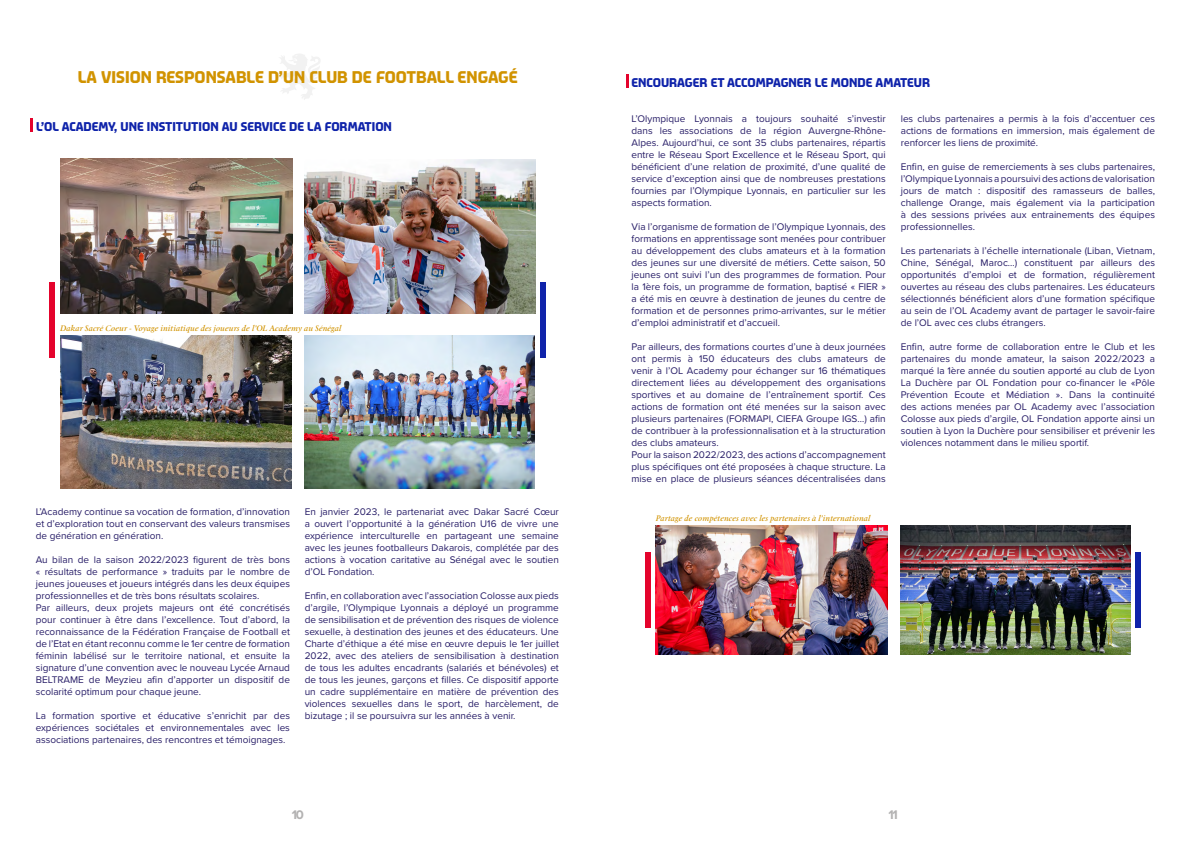
<style>
.page{position:relative;width:1191px;height:842px;background:#fff}
.page>*{position:absolute;margin:0;border:0;box-sizing:border-box;transform-origin:0 0}
.t1{font:16px "OL Stadium";color:#d19300}
.t2{font:700 13px "Proxima Nova";color:#b3b2b2}
.t3{font:12px "OL Stadium";color:#0f23aa}
.t4{font:10px/12px "Proxima Nova";color:#271d67;text-align:justify}
.t5{font:italic 8px "Mauritius";color:#d19300}
</style>
<div class="page">
<svg style="left:275px;top:54px;width:45px;height:46px"></svg>
<img style="left:60px;top:158px;width:232px;height:155px">
<img style="left:305px;top:160px;width:230px;height:153px">
<div style="left:49px;top:282px;width:5px;height:76px;background:#e4032c"></div>
<div style="left:540px;top:282px;width:5px;height:76px;background:#0f23aa"></div>
<img style="left:60px;top:335px;width:232px;height:154px">
<img style="left:656px;top:525px;width:231px;height:130px">
<img style="left:304px;top:335px;width:231px;height:154px">
<img style="left:900px;top:525px;width:230px;height:130px">
<svg style="left:31px;top:118px;width:2px;height:14px"></svg>
<div style="left:645px;top:552px;width:5px;height:76px;background:#e4032c"></div>
<div style="left:1135px;top:552px;width:6px;height:76px;background:#0f23aa"></div>
<svg style="left:626px;top:75px;width:2px;height:13px"></svg>
<h1 class="t1" style="left:78px;top:67px;width:441px">LA VISION RESPONSABLE D’UN CLUB DE FOOTBALL ENGAGÉ</h1>
<p class="t3" style="left:36px;top:119px;width:357px">L’OL ACADEMY, UNE INSTITUTION AU SERVICE DE LA FORMATION</p>
<p class="t5" style="left:60px;top:323px;width:283px">Dakar Sacré Coeur - Voyage initiatique des joueurs de l’OL Academy au Sénégal</p>
<p class="t4" style="left:36px;top:505px;width:256px">L’Academy continue sa vocation de formation, d’innovation et d’exploration tout en conservant des valeurs transmises de génération en génération.</p>
<p class="t4" style="left:36px;top:553px;width:256px;text-align:left">Au bilan de la saison 2022/2023 figurent de très bons « résultats de performance » traduits par le nombre de jeunes joueuses et joueurs intégrés dans les deux équipes professionnelles et de très bons résultats scolaires.<br>Par ailleurs, deux projets majeurs ont été concrétisés pour continuer à être dans l’excellence. Tout d’abord, la reconnaissance de la Fédération Française de Football et de l’Etat en étant reconnu comme le 1er centre de formation féminin labélisé sur le territoire national, et ensuite la signature d’une convention avec le nouveau Lycée Arnaud BELTRAME de Meyzieu afin d’apporter un dispositif de scolarité optimum pour chaque jeune.</p>
<p class="t4" style="left:36px;top:709px;width:256px">La formation sportive et éducative s’enrichit par des expériences sociétales et environnementales avec les associations partenaires, des rencontres et témoignages.</p>
<p class="t4" style="left:305px;top:505px;width:256px">En janvier 2023, le partenariat avec Dakar Sacré Cœur a ouvert l’opportunité à la génération U16 de vivre une expérience interculturelle en partageant une semaine avec les jeunes footballeurs Dakarois, complétée par des actions à vocation caritative au Sénégal avec le soutien d’OL Fondation.</p>
<p class="t4" style="left:305px;top:589px;width:256px">Enfin, en collaboration avec l’association Colosse aux pieds d’argile, l’Olympique Lyonnais a déployé un programme de sensibilisation et de prévention des risques de violence sexuelle, à destination des jeunes et des éducateurs. Une Charte d’éthique a été mise en œuvre depuis le 1er juillet 2022, avec des ateliers de sensibilisation à destination de tous les adultes encadrants (salariés et bénévoles) et de tous les jeunes, garçons et filles. Ce dispositif apporte un cadre supplémentaire en matière de prévention des violences sexuelles dans le sport, de harcèlement, de bizutage ; il se poursuivra sur les années à venir.</p>
<p class="t3" style="left:631px;top:75px;width:300px">ENCOURAGER ET ACCOMPAGNER LE MONDE AMATEUR</p>
<p class="t4" style="left:900px;top:112px;width:256px">les clubs partenaires a permis à la fois d’accentuer ces actions de formations en immersion, mais également de renforcer les liens de proximité.</p>
<p class="t4" style="left:900px;top:160px;width:256px">Enfin, en guise de remerciements à ses clubs partenaires, l’Olympique Lyonnais a poursuivi des actions de valorisation jours de match : dispositif des ramasseurs de balles, challenge Orange, mais également via la participation à des sessions privées aux entrainements des équipes professionnelles.</p>
<p class="t4" style="left:900px;top:244px;width:256px">Les partenariats à l’échelle internationale (Liban, Vietnam, Chine, Sénégal, Maroc…) constituent par ailleurs des opportunités d’emploi et de formation, régulièrement ouvertes au réseau des clubs partenaires. Les éducateurs sélectionnés bénéficient alors d’une formation spécifique au sein de l’OL Academy avant de partager le savoir-faire de l’OL avec ces clubs étrangers.</p>
<p class="t4" style="left:900px;top:340px;width:256px">Enfin, autre forme de collaboration entre le Club et les partenaires du monde amateur, la saison 2022/2023 a marqué la 1ère année du soutien apporté au club de Lyon La Duchère par OL Fondation pour co-financer le «Pôle Prévention Ecoute et Médiation ». Dans la continuité des actions menées par OL Academy avec l’association Colosse aux pieds d’argile, OL Fondation apporte ainsi un soutien à Lyon la Duchère pour sensibiliser et prévenir les violences notamment dans le milieu sportif.</p>
<p class="t4" style="left:631px;top:112px;width:256px">L’Olympique Lyonnais a toujours souhaité s’investir dans les associations de la région Auvergne-Rhône-Alpes. Aujourd’hui, ce sont 35 clubs partenaires, répartis entre le Réseau Sport Excellence et le Réseau Sport, qui bénéficient d’une relation de proximité, d’une qualité de service d’exception ainsi que de nombreuses prestations fournies par l’Olympique Lyonnais, en particulier sur les aspects formation.</p>
<p class="t4" style="left:631px;top:220px;width:256px">Via l’organisme de formation de l’Olympique Lyonnais, des formations en apprentissage sont menées pour contribuer au développement des clubs amateurs et à la formation des jeunes sur une diversité de métiers. Cette saison, 50 jeunes ont suivi l’un des programmes de formation. Pour la 1ère fois, un programme de formation, baptisé « FIER » a été mis en œuvre à destination de jeunes du centre de formation et de personnes primo-arrivantes, sur le métier d’emploi administratif et d’accueil.</p>
<p class="t4" style="left:631px;top:340px;width:256px;text-align:left">Par ailleurs, des formations courtes d’une à deux journées ont permis à 150 éducateurs des clubs amateurs de venir à l’OL Academy pour échanger sur 16 thématiques directement liées au développement des organisations sportives et au domaine de l’entraînement sportif. Ces actions de formation ont été menées sur la saison avec plusieurs partenaires (FORMAPI, CIEFA Groupe IGS…) afin de contribuer à la professionnalisation et à la structuration des clubs amateurs.<br>Pour la saison 2022/2023, des actions d’accompagnement plus spécifiques ont été proposées à chaque structure. La mise en place de plusieurs séances décentralisées dans</p>
<p class="t5" style="left:656px;top:513px;width:216px">Partage de compétences avec les partenaires à l’international</p>
<h2 class="t2" style="left:292px;top:805px;width:14px">10</h2>
<h2 class="t2" style="left:888px;top:805px;width:11px">11</h2>
</div>
